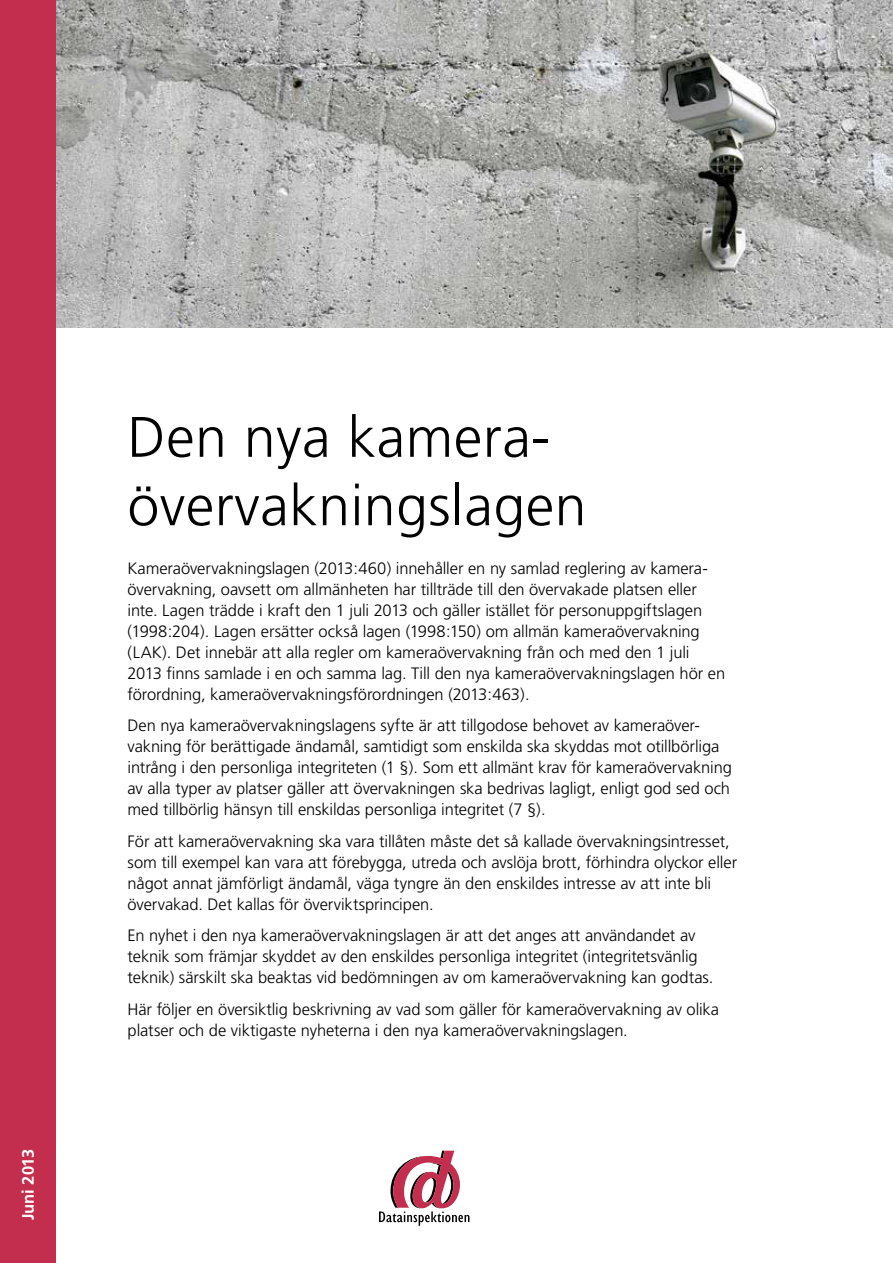
<style>
.page{position:relative;width:893px;height:1263px;background:#fff}
.page>*{position:absolute;margin:0;border:0;box-sizing:border-box;transform-origin:0 0}
.t1{font:300 57px/68.4px "Frutiger";letter-spacing:.01em;color:#000}
.t2{font:300 16.5px/21px "Frutiger";letter-spacing:-.01em;color:#000}
.t3{font:700 16.5px "Frutiger";color:#fff}
</style>
<div class="page">
<img style="left:55px;top:0;width:838px;height:327px">
<div style="left:0;top:0;width:55px;height:1263px;background:#c32e4e"></div>
<svg style="left:379px;top:1151px;width:90px;height:75px"></svg>
<p class="t3" style="left:18px;top:1220px;width:73px;rotate:-90deg">Juni 2013</p>
<h1 class="t1" style="left:128px;top:404px;width:460px">Den nya kamera&shy;övervakningslagen</h1>
<p class="t2" style="left:128px;top:558px;width:599px">Kameraövervakningslagen (2013:460) innehåller en ny samlad reglering av kamera&shy;övervakning, oavsett om allmänheten har tillträde till den övervakade platsen eller inte. Lagen trädde i kraft den 1 juli 2013 och gäller istället för personuppgiftslagen (1998:204). Lagen ersätter också lagen (1998:150) om allmän kameraövervakning (LAK). Det innebär att alla regler om kameraövervakning från och med den 1 juli 2013 finns samlade i en och samma lag. Till den nya kameraövervakningslagen hör en förordning, kameraövervakningsförordningen (2013:463).</p>
<p class="t2" style="left:128px;top:715px;width:606px">Den nya kameraövervakningslagens syfte är att tillgodose behovet av kameraöver&shy;vakning för berättigade ändamål, samtidigt som enskilda ska skyddas mot otillbörliga intrång i den personliga integriteten (1 §). Som ett allmänt krav för kameraövervakning av alla typer av platser gäller att övervakningen ska bedrivas lagligt, enligt god sed och med tillbörlig hänsyn till enskildas personliga integritet (7 §).</p>
<p class="t2" style="left:128px;top:831px;width:611px">För att kameraövervakning ska vara tillåten måste det så kallade övervakningsintresset, som till exempel kan vara att förebygga, utreda och avslöja brott, förhindra olyckor eller något annat jämförligt ändamål, väga tyngre än den enskildes intresse av att inte bli övervakad. Det kallas för överviktsprincipen.</p>
<p class="t2" style="left:128px;top:925px;width:587px">En nyhet i den nya kameraövervakningslagen är att det anges att användandet av teknik som främjar skyddet av den enskildes personliga integritet (integritetsvänlig teknik) särskilt ska beaktas vid bedömningen av om kameraövervakning kan godtas.</p>
<p class="t2" style="left:128px;top:999px;width:593px">Här följer en översiktlig beskrivning av vad som gäller för kameraövervakning av olika platser och de viktigaste nyheterna i den nya kameraövervakningslagen.</p>
</div>
